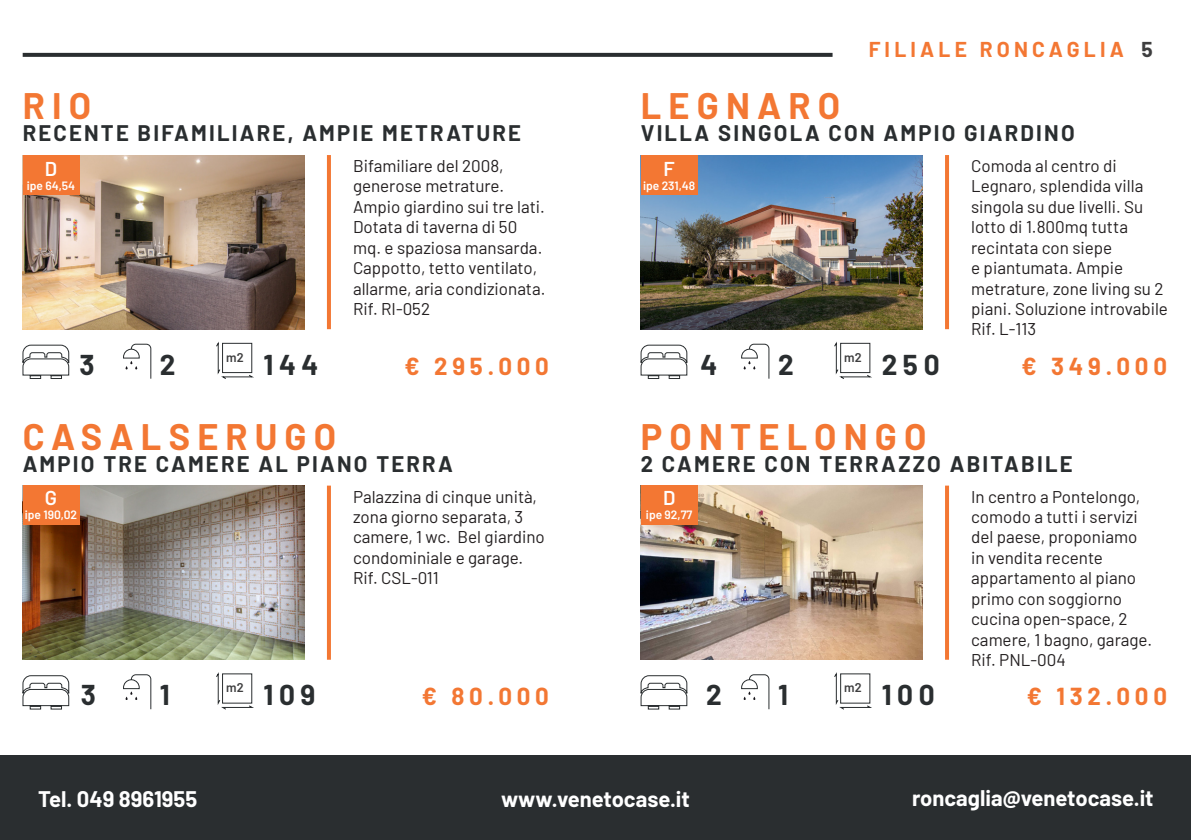
<style>
.page{position:relative;width:1191px;height:840px;background:#fff}
.page>*{position:absolute;margin:0;border:0;box-sizing:border-box;transform-origin:0 0}
.t1{font:700 36px "Barlow";letter-spacing:.2em;color:#f37733}
.t2{font:700 28px "Barlow";letter-spacing:.2em;color:#2a2e30}
.t3{font:700 24px "Barlow";letter-spacing:.2em;color:#f37733}
.t4{font:700 22px "Barlow";letter-spacing:.1em;color:#2a2e30}
.t5{font:700 22px "Barlow";color:#fff}
.t6{font:700 21px "Barlow";letter-spacing:.2em;color:#f37733}
.t7{font:600 20px "Barlow";color:#fff}
.t8{font:17px/20.4px "Barlow";color:#231f20}
.t9{font:600 12.6px "Barlow";color:#3e3e3f}
.t10{font:600 12px "Barlow";color:#fff}
.s1{color:#3e3e3f}
</style>
<div class="page">
<svg style="left:23px;top:53px;width:809px;height:4px;background:#303436"></svg>
<div style="left:0;top:755px;width:1191px;height:84px;background:#2a2e30"></div>
<hr style="left:327px;top:155px;width:4px;height:174px;background:#f37733">
<hr style="left:945px;top:155px;width:4px;height:174px;background:#f37733">
<hr style="left:327px;top:485px;width:4px;height:174px;background:#f37733">
<hr style="left:945px;top:485px;width:4px;height:174px;background:#f37733">
<svg style="left:216px;top:341px;width:38px;height:38px"></svg>
<svg style="left:123px;top:343px;width:29px;height:36px"></svg>
<svg style="left:22px;top:344px;width:48px;height:35px"></svg>
<svg style="left:834px;top:341px;width:38px;height:38px"></svg>
<svg style="left:741px;top:343px;width:29px;height:36px"></svg>
<svg style="left:640px;top:344px;width:47px;height:35px"></svg>
<svg style="left:216px;top:672px;width:38px;height:38px"></svg>
<svg style="left:123px;top:674px;width:29px;height:35px"></svg>
<svg style="left:22px;top:675px;width:48px;height:35px"></svg>
<svg style="left:834px;top:672px;width:38px;height:38px"></svg>
<svg style="left:741px;top:674px;width:29px;height:35px"></svg>
<svg style="left:640px;top:675px;width:47px;height:35px"></svg>
<img style="left:641px;top:485px;width:282px;height:174px">
<div style="left:641px;top:485px;width:56px;height:40px;background:#f37733"></div>
<img style="left:23px;top:485px;width:282px;height:174px">
<div style="left:23px;top:485px;width:56px;height:40px;background:#f37733"></div>
<img style="left:641px;top:155px;width:282px;height:174px">
<div style="left:641px;top:155px;width:56px;height:40px;background:#f37733"></div>
<img style="left:23px;top:155px;width:282px;height:174px">
<div style="left:23px;top:155px;width:56px;height:40px;background:#f37733"></div>
<p class="t6" style="left:868px;top:34px;width:286px">FILIALE RONCAGLIA <span class="s1">5</span></p>
<p class="t1" style="left:23px;top:80px;width:70px">RIO</p>
<p class="t1" style="left:641px;top:80px;width:201px">LEGNARO</p>
<p class="t4" style="left:23px;top:117px;width:500px">RECENTE BIFAMILIARE, AMPIE METRATURE</p>
<p class="t4" style="left:641px;top:117px;width:435px">VILLA SINGOLA CON AMPIO GIARDINO</p>
<p class="t7" style="left:45px;top:154px;width:14px">D</p>
<p class="t10" style="left:27px;top:177px;width:50px">ipe 64,54</p>
<p class="t8" style="left:353px;top:154px;width:194px">Bifamiliare del 2008, generose metrature.<br>Ampio giardino sui tre lati.<br>Dotata di taverna di 50 mq. e spaziosa mansarda.<br>Cappotto, tetto ventilato, allarme, aria condizionata.</p>
<p class="t8" style="left:353px;top:297px;width:79px">Rif. RI-052</p>
<p class="t7" style="left:663px;top:154px;width:13px">F</p>
<p class="t10" style="left:643px;top:177px;width:54px">ipe 231,48</p>
<p class="t8" style="left:971px;top:154px;width:198px">Comoda al centro di<br>Legnaro, splendida villa singola su due livelli. Su lotto di 1.800mq tutta recintata con siepe<br>e piantumata. Ampie metrature, zone living su 2 piani. Soluzione introvabile</p>
<p class="t8" style="left:971px;top:317px;width:67px">Rif. L-113</p>
<p class="t9" style="left:226px;top:347px;width:19px">m2</p>
<p class="t9" style="left:844px;top:347px;width:19px">m2</p>
<p class="t2" style="left:79px;top:344px;width:17px">3</p>
<p class="t2" style="left:160px;top:344px;width:17px">2</p>
<p class="t2" style="left:263px;top:344px;width:56px">144</p>
<p class="t3" style="left:404px;top:348px;width:146px">€ 295.000</p>
<p class="t2" style="left:700px;top:344px;width:18px">4</p>
<p class="t2" style="left:778px;top:344px;width:17px">2</p>
<p class="t2" style="left:881px;top:344px;width:59px">250</p>
<p class="t3" style="left:1021px;top:348px;width:147px">€ 349.000</p>
<p class="t1" style="left:23px;top:410px;width:315px">CASALSERUGO</p>
<p class="t1" style="left:641px;top:410px;width:287px">PONTELONGO</p>
<p class="t4" style="left:23px;top:447px;width:432px">AMPIO TRE CAMERE AL PIANO TERRA</p>
<p class="t4" style="left:641px;top:447px;width:433px">2 CAMERE CON TERRAZZO ABITABILE</p>
<p class="t7" style="left:45px;top:483px;width:14px">G</p>
<p class="t10" style="left:25px;top:506px;width:54px">ipe 190,02</p>
<p class="t8" style="left:353px;top:484px;width:193px">Palazzina di cinque unità, zona giorno separata, 3 camere, 1 wc. Bel giardino condominiale e garage.</p>
<p class="t8" style="left:353px;top:566px;width:87px">Rif. CSL-011</p>
<p class="t7" style="left:663px;top:483px;width:14px">D</p>
<p class="t10" style="left:646px;top:506px;width:48px">ipe 92,77</p>
<p class="t8" style="left:971px;top:484px;width:182px">In centro a Pontelongo, comodo a tutti i servizi del paese, proponiamo in vendita recente appartamento al piano primo con soggiorno cucina open-space, 2 camere, 1 bagno, garage.</p>
<p class="t8" style="left:971px;top:648px;width:96px">Rif. PNL-004</p>
<p class="t9" style="left:226px;top:678px;width:19px">m2</p>
<p class="t9" style="left:844px;top:678px;width:19px">m2</p>
<p class="t2" style="left:81px;top:674px;width:17px">3</p>
<p class="t2" style="left:160px;top:674px;width:11px">1</p>
<p class="t2" style="left:263px;top:674px;width:53px">109</p>
<p class="t2" style="left:706px;top:674px;width:17px">2</p>
<p class="t2" style="left:778px;top:674px;width:11px">1</p>
<p class="t2" style="left:881px;top:674px;width:55px">100</p>
<p class="t3" style="left:422px;top:678px;width:129px">€ 80.000</p>
<p class="t3" style="left:1026px;top:678px;width:142px">€ 132.000</p>
<p class="t5" style="left:38px;top:782px;width:161px">Tel. 049 8961955</p>
<p class="t5" style="left:501px;top:782px;width:190px">www.venetocase.it</p>
<p class="t5" style="left:912px;top:781px;width:243px">roncaglia@venetocase.it</p>
</div>
